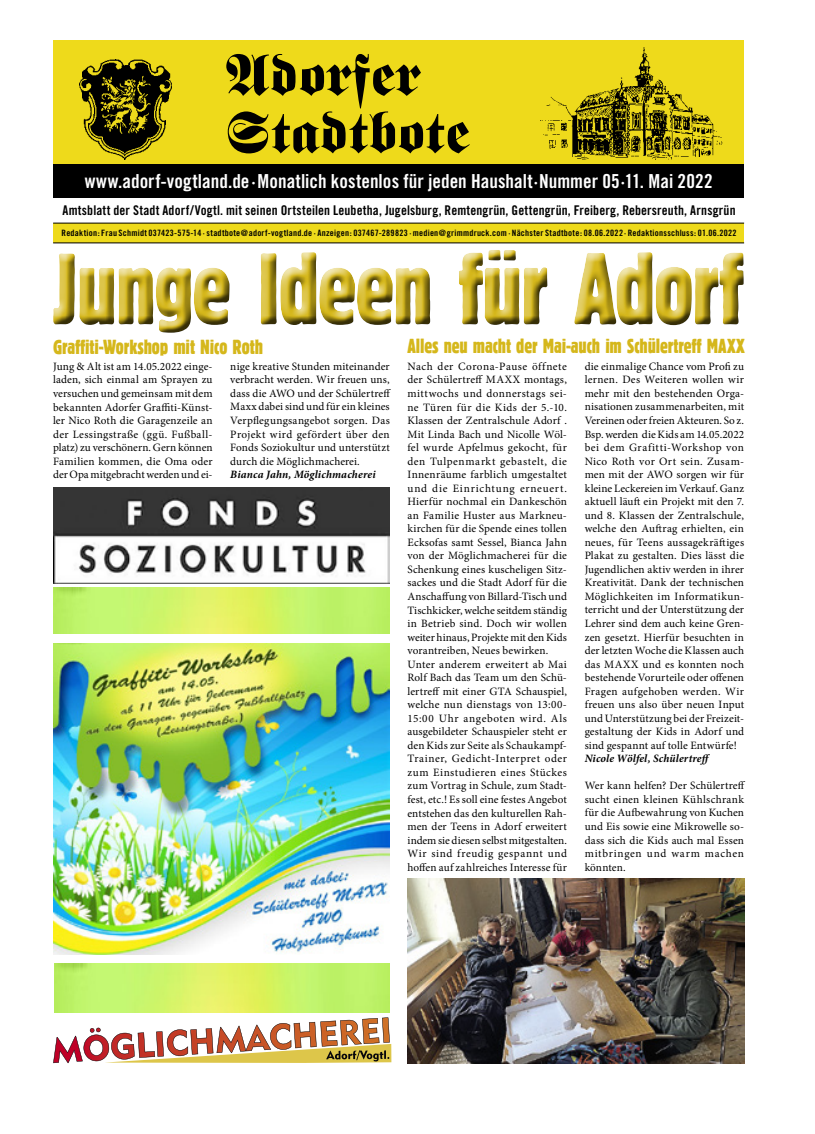
<style>
.page{position:relative;width:815px;height:1134px;background:#fff}
.page>*{position:absolute;margin:0;border:0;box-sizing:border-box;transform-origin:0 0}
.t1{font:21.25px "Block D Regu Extr Cond";letter-spacing:-.005em;color:#d5b71b}
.t2{font:21.12px "Block D Regu Extr Cond";letter-spacing:-.005em;color:#d5b71b}
.t3{font:19.25px "Trade Gothic Bold Cond Twenty";color:#fff}
.t4{font:13.38px "Trade Gothic Bold Cond Twenty";letter-spacing:.01em;color:#000}
.t5{font:11.25px/13.5px "Minion Pro";letter-spacing:.015em;color:#000;text-align:justify}
.t6{font:italic 700 11.25px "Minion Pro";letter-spacing:.01em;color:#000}
.t7{font:8.75px "Trade Gothic Bold Cond Twenty";letter-spacing:.025em;color:#000;scale:1.04 1}
</style>
<div class="page">
<div style="left:53px;top:223px;width:691px;height:20px;background:#eeda1b"></div>
<hr style="left:53px;top:223px;width:691px;height:1px;background:#000">
<hr style="left:53px;top:243px;width:691px;height:1px;background:#000">
<div style="left:53px;top:40px;width:691px;height:125px;background:#eeda1b"></div>
<img style="left:79px;top:60px;width:93px;height:100px">
<img style="left:540px;top:47px;width:183px;height:113px">
<div style="left:53px;top:164px;width:691px;height:33px;background:#000"></div>
<svg style="left:226px;top:54px;width:244px;height:99px"></svg>
<svg style="left:53px;top:1017px;width:338px;height:46px"></svg>
<img style="left:53px;top:487px;width:337px;height:96px">
<img style="left:407px;top:879px;width:337px;height:184px">
<div style="left:52px;top:248px;width:692px;height:85px;background:#000;opacity:.75"></div>
<img style="left:54px;top:644px;width:335px;height:310px">
<img style="left:53px;top:587px;width:337px;height:46px">
<img style="left:54px;top:963px;width:336px;height:49px">
<h3 class="t3" style="left:85px;top:169px;width:629px">www.adorf-vogtland.de·Monatlich kostenlos für jeden Haushalt·Nummer 05·11. Mai 2022</h3>
<p class="t4" style="left:62px;top:202px;width:675px">Amtsblatt der Stadt Adorf/Vogtl. mit seinen Ortsteilen Leubetha, Jugelsburg, Remtengrün, Gettengrün, Freiberg, Rebersreuth, Arnsgrün</p>
<p class="t7" style="left:62px;top:228px;width:651px">Redaktion: Frau Schmidt 037423-575-14 · stadtbote@adorf-vogtland.de · Anzeigen: 037467-289823 · medien@grimmdruck.com · Nächster Stadtbote: 08.06.2022· Redaktionsschluss: 01.06.2022</p>
<h1 class="t1" style="left:53px;top:336px;width:211px">Graffiti-Workshop mit Nico Roth</h1>
<h2 class="t2" style="left:407px;top:336px;width:339px">Alles neu macht der Mai-auch im Schülertreff MAXX</h2>
<p class="t5" style="left:53px;top:360px;width:161px">Jung &amp; Alt ist am 14.05.2022 einge&shy;laden, sich einmal am Sprayen zu versuchen und gemeinsam mit dem bekannten Adorfer Graffiti-Künst&shy;ler Nico Roth die Garagenzeile an der Lessingstraße (ggü. Fußball&shy;platz) zu verschönern. Gern können Familien kommen, die Oma oder der Opa mitgebracht werden und ei-</p>
<p class="t5" style="left:230px;top:360px;width:162px">nige kreative Stunden miteinander verbracht werden. Wir freuen uns, dass die AWO und der Schülertreff Maxx dabei sind und für ein kleines Verpflegungsangebot sorgen. Das Projekt wird gefördert über den Fonds Soziokultur und unterstützt durch die Möglichmacherei.</p>
<p class="t5" style="left:407px;top:360px;width:161px;text-align:left">Nach der Corona-Pause öffnete der Schülertreff MAXX montags, mittwochs und donnerstags sei&shy;ne Türen für die Kids der 5.-10.<br>Klassen der Zentralschule Adorf .<br>Mit Linda Bach und Nicolle Wöl&shy;fel wurde Apfelmus gekocht, für den Tulpenmarkt gebastelt, die Innenräume farblich umgestaltet und die Einrichtung erneuert.<br>Hierfür nochmal ein Dankeschön an Familie Huster aus Markneu&shy;kirchen für die Spende eines tollen Ecksofas samt Sessel, Bianca Jahn von der Möglichmacherei für die Schenkung eines kuscheligen Sitz&shy;sackes und die Stadt Adorf für die Anschaffung von Billard-Tisch und Tischkicker, welche seitdem ständig in Betrieb sind. Doch wir wollen weiter hinaus, Projekte mit den Kids vorantreiben, Neues bewirken.<br>Unter anderem erweitert ab Mai Rolf Bach das Team um den Schü&shy;lertreff mit einer GTA Schauspiel, welche nun dienstags von 13:00- 15:00 Uhr angeboten wird. Als ausgebildeter Schauspieler steht er den Kids zur Seite als Schaukampf-Trainer, Gedicht-Interpret oder zum Einstudieren eines Stückes zum Vortrag in Schule, zum Stadt&shy;fest, etc.! Es soll eine festes Angebot entstehen das den kulturellen Rah&shy;men der Teens in Adorf erweitert indem sie diesen selbst mitgestalten.<br>Wir sind freudig gespannt und hoffen auf zahlreiches Interesse für</p>
<p class="t5" style="left:585px;top:359px;width:161px">die einmalige Chance vom Profi zu lernen. Des Weiteren wollen wir mehr mit den bestehenden Orga&shy;nisationen zusammenarbeiten, mit Vereinen oder freien Akteuren. So z.<br>Bsp. werden die Kids am 14.05.2022 bei dem Grafitti-Workshop von Nico Roth vor Ort sein. Zusam&shy;men mit der AWO sorgen wir für kleine Leckereien im Verkauf. Ganz aktuell läuft ein Projekt mit den 7. und 8. Klassen der Zentralschule, welche den Auftrag erhielten, ein neues, für Teens aussagekräftiges Plakat zu gestalten. Dies lässt die Jugendlichen aktiv werden in ihrer Kreativität. Dank der technischen Möglichkeiten im Informatikun&shy;terricht und der Unterstützung der Lehrer sind dem auch keine Gren&shy;zen gesetzt. Hierfür besuchten in der letzten Woche die Klassen auch das MAXX und es konnten noch bestehende Vorurteile oder offenen Fragen aufgehoben werden. Wir freuen uns also über neuen Input und Unterstützung bei der Freizeit&shy;gestaltung der Kids in Adorf und sind gespannt auf tolle Entwürfe!</p>
<p class="t6" style="left:230px;top:466px;width:147px">Bianca Jahn, Möglichmacherei</p>
<p class="t6" style="left:585px;top:751px;width:128px">Nicole Wölfel, Schülertreff</p>
<p class="t5" style="left:585px;top:779px;width:162px">Wer kann helfen? Der Schülertreff sucht einen kleinen Kühlschrank für die Aufbewahrung von Kuchen und Eis sowie eine Mikrowelle so&shy;dass sich die Kids auch mal Essen mitbringen und warm machen könnten.</p>
</div>
